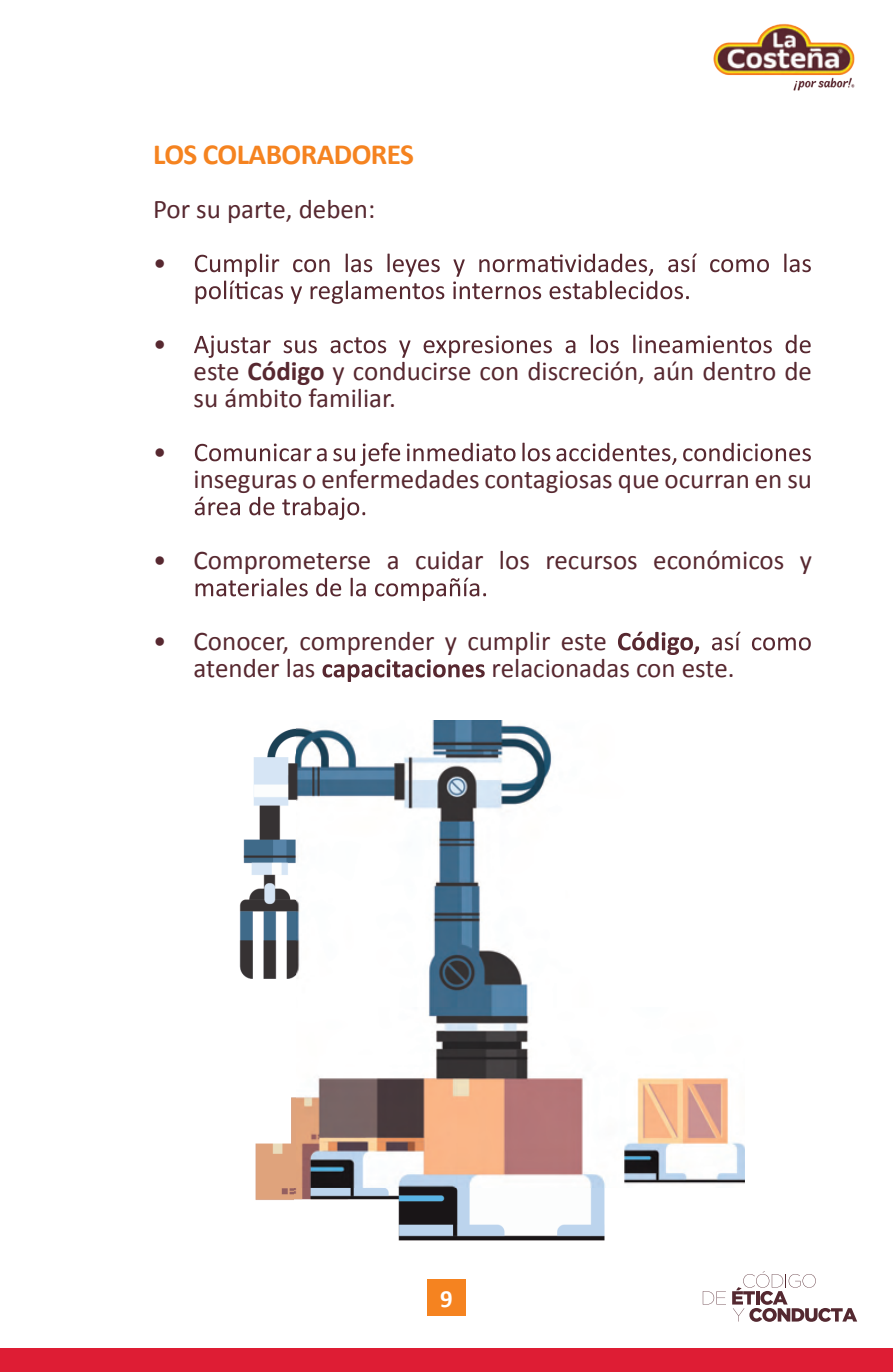
<style>
.page{position:relative;width:893px;height:1372px;background:#fff}
.page>*{position:absolute;margin:0;border:0;box-sizing:border-box;transform-origin:0 0}
.t1{font:700 29.25px "Calibri";letter-spacing:-.02em;color:#f58320}
.t2{font:27px/27px "Calibri";color:#572830}
.t3{font:700 24.75px "Calibri";color:#fff}
.s1{font-weight:700}
</style>
<div class="page">
<div style="left:427px;top:1279px;width:39px;height:36px;background:#f58320"></div>
<img style="left:713px;top:24px;width:142px;height:67px">
<svg style="left:703px;top:1291px;width:23px;height:13px"></svg>
<svg style="left:732px;top:1271px;width:125px;height:50px"></svg>
<svg style="left:195px;top:253px;width:616px;height:51px"></svg>
<svg style="left:194px;top:334px;width:617px;height:24px"></svg>
<svg style="left:195px;top:442px;width:616px;height:24px"></svg>
<svg style="left:195px;top:496px;width:170px;height:24px"></svg>
<svg style="left:196px;top:577px;width:290px;height:24px"></svg>
<svg style="left:618px;top:631px;width:81px;height:24px"></svg>
<svg style="left:712px;top:631px;width:99px;height:19px"></svg>
<svg style="left:323px;top:659px;width:162px;height:23px"></svg>
<div style="left:0;top:1347px;width:893px;height:24px;background:#de1d34"></div>
<img style="left:239px;top:720px;width:505px;height:521px">
<p class="t1" style="left:153px;top:135px;width:262px">LOS COLABORADORES</p>
<p class="t2" style="left:153px;top:182px;width:224px;line-height:54px">Por su parte, deben: •</p>
<p class="t2" style="left:153px;top:330px;width:15px">•</p>
<p class="t2" style="left:153px;top:438px;width:15px">•</p>
<p class="t2" style="left:194px;top:357px;width:620px">este <span class="s1">Código</span> y conducirse con discreción, aún dentro de su ámbito familiar.</p>
<p class="t2" style="left:194px;top:465px;width:620px">inseguras o enfermedades contagiosas que ocurran en su</p>
<p class="t2" style="left:153px;top:546px;width:660px">• Comprometerse a cuidar los recursos económicos y</p>
<p class="t2" style="left:194px;top:627px;width:415px;text-indent:-40px">• Conocer, comprender y cumplir este atender las</p>
<p class="t2" style="left:492px;top:654px;width:244px">relacionadas con este.</p>
<p class="t3" style="left:440px;top:1282px;width:14px">9</p>
</div>
